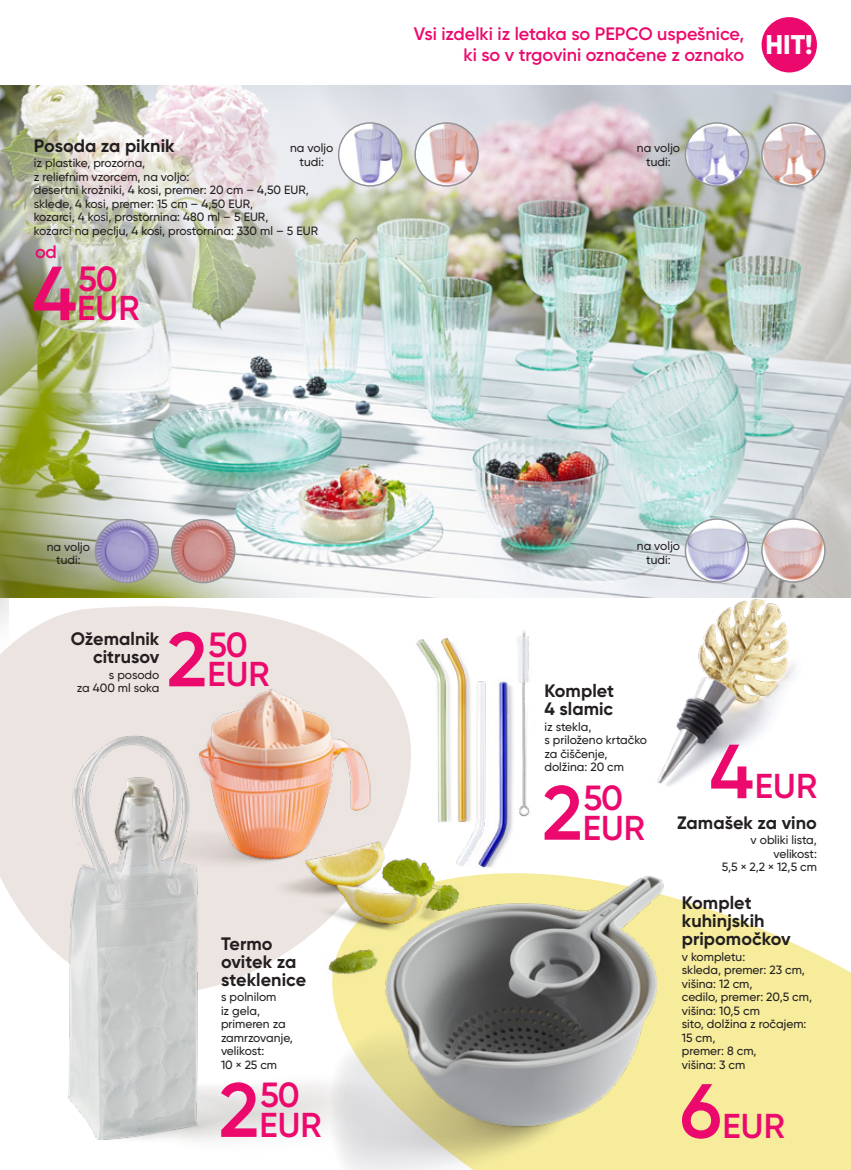
<style>
.page{position:relative;width:851px;height:1170px;background:#fff}
.page>*{position:absolute;margin:0;border:0;box-sizing:border-box;transform-origin:0 0}
.t1{font:600 34.95px "Gilroy";letter-spacing:-.035em;color:#ec096d}
.t2{font:600 34.5px "Gilroy";letter-spacing:.005em;color:#ec096d}
.t3{font:700 18px/18px "Gilroy";color:#231f20}
.t4{font:600 18px/21px "Gilroy";color:#ec096d}
.t5{font:500 12px/13.5px "Gilroy";color:#231f20}
.s1{font-size:76.5px}
</style>
<div class="page">
<svg style="left:724px;top:914px;width:126px;height:255px;background:#f6eda6"></svg>
<svg style="left:0;top:597px;width:439px;height:319px;fill:#ece4e0"></svg>
<img style="left:0;top:597px;width:8px;height:122px">
<img style="left:0;top:85px;width:850px;height:512px">
<img style="left:68px;top:1007px;width:254px;height:135px">
<img style="left:322px;top:876px;width:402px;height:293px">
<img style="left:24px;top:617px;width:543px;height:390px">
<img style="left:573px;top:481px;width:277px;height:305px">
<img style="left:371px;top:608px;width:214px;height:284px">
<img style="left:0;top:85px;width:549px;height:256px">
<img style="left:95px;top:519px;width:63px;height:63px;border-radius:31px">
<div style="left:95px;top:519px;width:64px;height:64px;border:2px solid #939598;border-radius:50%"></div>
<img style="left:172px;top:519px;width:63px;height:63px;border-radius:31px">
<div style="left:171px;top:519px;width:64px;height:64px;border:2px solid #939598;border-radius:50%"></div>
<img style="left:685px;top:123px;width:63px;height:63px;border-radius:31px">
<div style="left:684px;top:122px;width:65px;height:65px;border:2px solid #939598;border-radius:50%"></div>
<img style="left:761px;top:123px;width:63px;height:63px;border-radius:31px">
<div style="left:761px;top:122px;width:64px;height:65px;border:2px solid #939598;border-radius:50%"></div>
<img style="left:338px;top:123px;width:63px;height:63px;border-radius:31px">
<div style="left:338px;top:122px;width:64px;height:65px;border:2px solid #939598;border-radius:50%"></div>
<img style="left:415px;top:123px;width:63px;height:63px;border-radius:31px">
<div style="left:414px;top:122px;width:65px;height:65px;border:2px solid #939598;border-radius:50%"></div>
<img style="left:685px;top:519px;width:63px;height:63px;border-radius:31px">
<div style="left:684px;top:518px;width:65px;height:64px;border:2px solid #939598;border-radius:50%"></div>
<img style="left:761px;top:519px;width:63px;height:63px;border-radius:31px">
<div style="left:761px;top:518px;width:64px;height:64px;border:2px solid #939598;border-radius:50%"></div>
<div style="left:761px;top:17px;width:55px;height:55px;background:#ec096d;border-radius:50%"></div>
<h3 class="t3" style="left:34px;top:136px;width:142px">Posoda za piknik</h3>
<p class="t5" style="left:34px;top:156px;width:286px">iz plastike, prozorna,<br>z reliefnim vzorcem, na voljo:<br>desertni krožniki, 4 kosi, premer: 20 cm – 4,50 EUR, sklede, 4 kosi, premer: 15 cm – 4,50 EUR,<br>kozarci, 4 kosi, prostornina: 480 ml – 5 EUR,<br>kozarci na peclju, 4 kosi, prostornina: 330 ml – 5 EUR</p>
<p class="t5" style="left:290px;top:141px;width:45px;text-align:center">na voljo tudi:</p>
<h3 class="t4" style="left:35px;top:241px;width:23px">od</h3>
<h1 class="t1" style="left:32px;top:257px;width:87px"><span class="s1">4</span> 50</h1>
<h2 class="t2" style="left:77px;top:287px;width:64px">EUR</h2>
<h3 class="t4" style="left:463px;top:23px;width:351px;text-indent:-49px">Vsi izdelki iz letaka so PEPCO uspešnice,<br>ki so v trgovini označene z oznako <sup>HIT!</sup></h3>
<p class="t5" style="left:636px;top:141px;width:45px;text-align:center">na voljo tudi:</p>
<p class="t5" style="left:47px;top:540px;width:45px;text-align:center">na voljo tudi:</p>
<h3 class="t3" style="left:71px;top:629px;width:90px;text-align:right">Ožemalnik citrusov</h3>
<p class="t5" style="left:77px;top:667px;width:84px;text-align:right">s posodo<br>za 400 ml soka</p>
<h1 class="t1" style="left:167px;top:622px;width:83px"><span class="s1">2</span> 50</h1>
<h2 class="t2" style="left:207px;top:652px;width:64px">EUR</h2>
<h3 class="t3" style="left:221px;top:934px;width:87px">Termo ovitek za steklenice</h3>
<p class="t5" style="left:221px;top:990px;width:73px">s polnilom<br>iz gela, primeren za zamrzovanje, velikost:<br>10 × 25 cm</p>
<h1 class="t1" style="left:219px;top:1073px;width:83px"><span class="s1">2</span> 50</h1>
<h2 class="t2" style="left:259px;top:1103px;width:64px">EUR</h2>
<p class="t5" style="left:636px;top:539px;width:45px;text-align:center">na voljo tudi:</p>
<h3 class="t3" style="left:544px;top:681px;width:71px">Komplet<br>4 slamic</h3>
<p class="t5" style="left:544px;top:719px;width:104px">iz stekla,<br>s priloženo krtačko za čiščenje, dolžina: 20 cm</p>
<h1 class="t1" style="left:542px;top:776px;width:83px"><span class="s1">2</span> 50</h1>
<h2 class="t2" style="left:582px;top:806px;width:64px">EUR</h2>
<h2 class="t2" style="left:709px;top:764px;width:109px"><span class="s1">4</span>EUR</h2>
<h3 class="t3" style="left:677px;top:813px;width:141px">Zamašek za vino</h3>
<p class="t5" style="left:721px;top:833px;width:97px;text-align:right">v obliki lista, velikost:<br>5,5 × 2,2 × 12,5 cm</p>
<h3 class="t3" style="left:681px;top:893px;width:110px">Komplet kuhinjskih pripomočkov</h3>
<p class="t5" style="left:681px;top:949px;width:132px">v kompletu:<br>skleda, premer: 23 cm, višina: 12 cm,<br>cedilo, premer: 20,5 cm, višina: 10,5 cm<br>sito, dolžina z ročajem:<br>15 cm,<br>premer: 8 cm,<br>višina: 3 cm</p>
<h2 class="t2" style="left:680px;top:1104px;width:106px"><span class="s1">6</span>EUR</h2>
</div>
